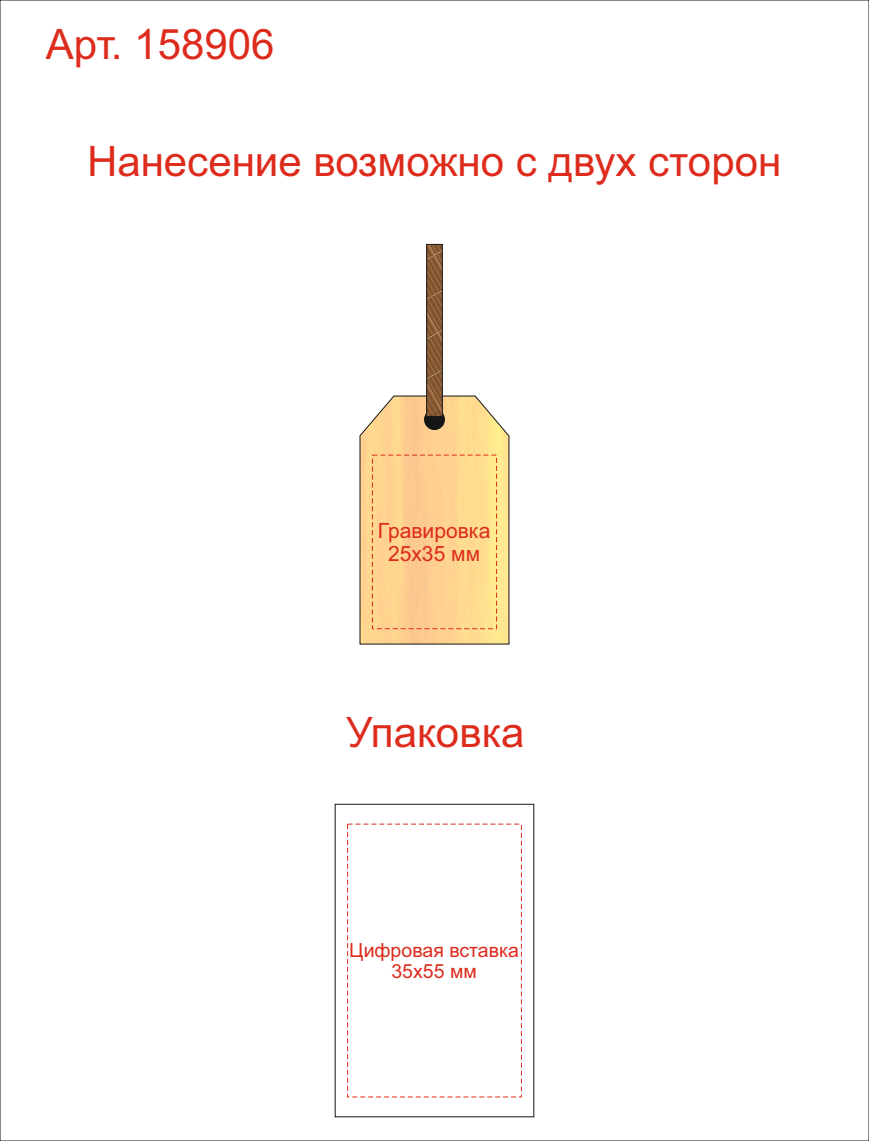
<style>
.page{position:relative;width:869px;height:1141px;background:#fff}
.page>*{position:absolute;margin:0;border:0;box-sizing:border-box;transform-origin:0 0}
.t1{font:42px "Arial";color:#dd2b1c}
.t2{font:21px/23.4px "Arial";color:#dd2b1c;text-align:center}
.t3{font:19.43px/21.7px "Arial";color:#dd2b1c;text-align:center}
</style>
<div class="page">
<svg style="left:359px;top:243px;width:150px;height:402px"></svg>
<div style="left:372px;top:455px;width:125px;height:174px;border:1px dashed #dd2b1c"></div>
<p class="t1" style="left:46px;top:28px;width:230px">Арт. 158906</p>
<p class="t1" style="left:87px;top:145px;width:695px">Нанесение возможно с двух сторон</p>
<p class="t2" style="left:377px;top:520px;width:114px">Гравировка<br>25х35 мм</p>
<p class="t1" style="left:346px;top:717px;width:180px">Упаковка</p>
<p class="t3" style="left:349px;top:941px;width:171px">Цифровая вставка<br>35х55 мм</p>
</div>
